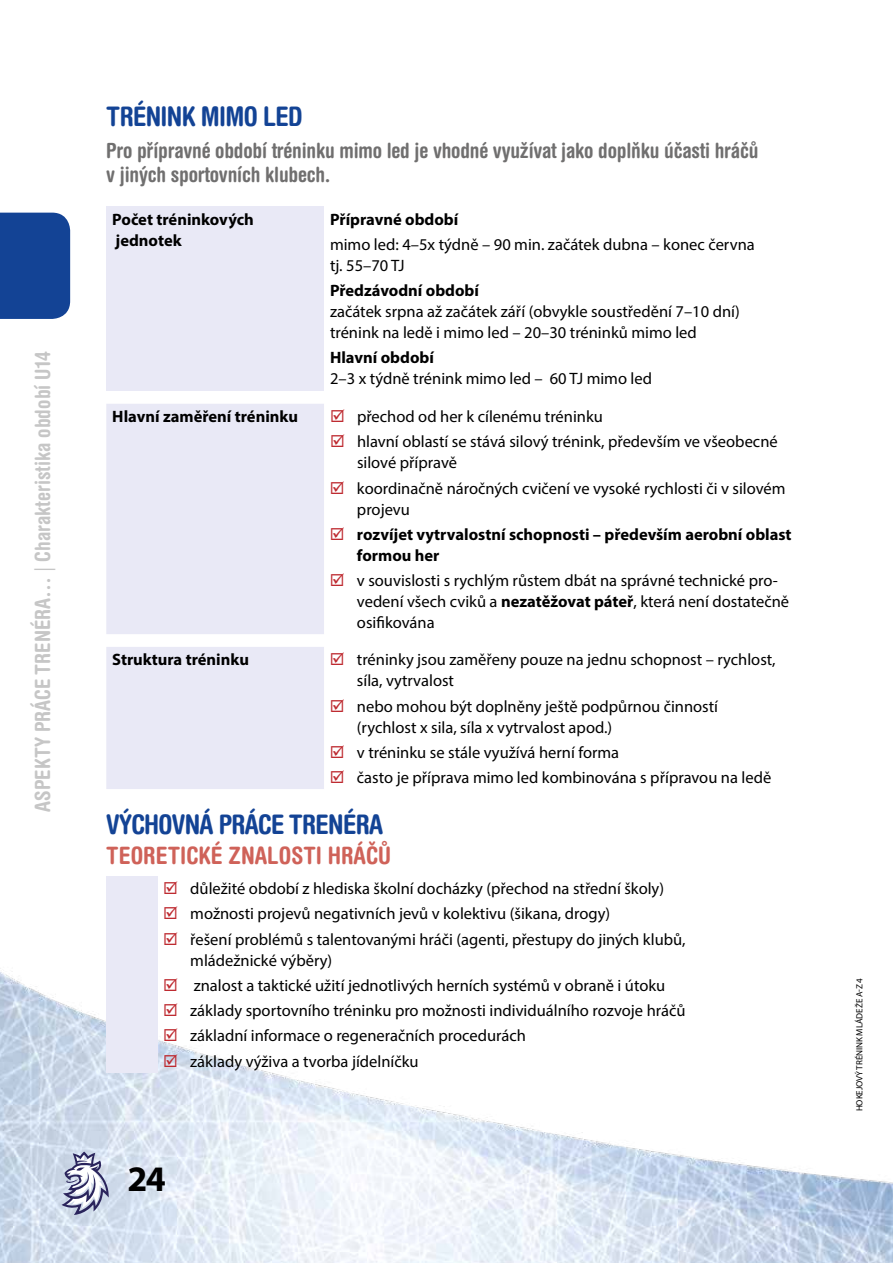
<style>
.page{position:relative;width:893px;height:1263px;background:#fff}
.page>*{position:absolute;margin:0;border:0;box-sizing:border-box;transform-origin:0 0}
.t1{font:700 36px "Myriad Pro";color:#000}
.t2{font:700 condensed 27px "Helvetica Rounded LT Pro";letter-spacing:-.025em;color:#134395}
.t3{font:700 condensed 24px "Helvetica Rounded LT Pro";color:#cf6259}
.t4{font:700 condensed 21px/24px "Helvetica Rounded LT Pro";letter-spacing:-.01em;color:#706f6f}
.t5{font:700 condensed 21px "Helvetica Rounded LT Pro";color:#c6c6c6}
.t6{font:16.5px/25.2px "Myriad Pro";color:#000}
.t7{font:700 16.5px/21px "Myriad Pro";color:#000}
.t8{font:9px "Myriad Pro";letter-spacing:-.005em;color:#000}
.s1{font-family:"Univers LT Std";font-weight:400}
.s2{font-weight:700}
</style>
<div class="page">
<img style="left:0;top:876px;width:893px;height:387px">
<svg style="left:62px;top:1151px;width:47px;height:64px"></svg>
<div style="left:106px;top:206px;width:218px;height:184px;background:#e9e9f6"></div>
<div style="left:106px;top:404px;width:218px;height:385px;background:#e9e9f6"></div>
<div style="left:106px;top:876px;width:51px;height:197px;background:#e9e9f6"></div>
<div style="left:0;top:213px;width:70px;height:106px;background:#134395"></div>
<svg style="left:165px;top:881px;width:13px;height:13px"></svg>
<svg style="left:165px;top:907px;width:13px;height:12px"></svg>
<svg style="left:165px;top:932px;width:13px;height:13px"></svg>
<svg style="left:165px;top:978px;width:13px;height:13px"></svg>
<svg style="left:165px;top:1003px;width:12px;height:13px"></svg>
<svg style="left:165px;top:1029px;width:12px;height:12px"></svg>
<svg style="left:165px;top:1054px;width:12px;height:13px"></svg>
<p class="t5" style="left:30px;top:812px;width:462px;rotate:-90deg">ASPEKTY PRÁCE TRENÉRA… <span class="s1">|</span> Charakteristika období U14</p>
<h2 class="t2" style="left:106px;top:100px;width:198px">TRÉNINK MIMO LED</h2>
<p class="t4" style="left:106px;top:138px;width:654px">Pro přípravné období tréninku mimo led je vhodné využívat jako doplňku účasti hráčů v jiných sportovních klubech.</p>
<p class="t7" style="left:112px;top:208px;width:143px">Počet tréninkových jednotek</p>
<p class="t7" style="left:330px;top:208px;width:130px">Přípravné období</p>
<p class="t6" style="left:330px;top:234px;width:426px;line-height:21px">mimo led: 4–5x týdně – 90 min. začátek dubna – konec června tj. 55–70 TJ</p>
<p class="t7" style="left:330px;top:279px;width:150px">Předzávodní období</p>
<p class="t6" style="left:330px;top:301px;width:411px;line-height:21px">začátek srpna až začátek září (obvykle soustředění 7–10 dní) trénink na ledě i mimo led – 20–30 tréninků mimo led</p>
<p class="t7" style="left:330px;top:347px;width:105px">Hlavní období</p>
<p class="t6" style="left:330px;top:366px;width:324px">2–3 x týdně trénink mimo led – 60 TJ mimo led</p>
<p class="t7" style="left:112px;top:405px;width:187px">Hlavní zaměření tréninku</p>
<p class="t6" style="left:357px;top:404px;width:422px">přechod od her k cílenému tréninku<br>hlavní oblastí se stává silový trénink, především ve všeobecné</p>
<p class="t6" style="left:357px;top:450px;width:430px">silové přípravě<br>koordinačně náročných cvičení ve vysoké rychlosti či v silovém</p>
<p class="t6" style="left:357px;top:496px;width:54px">projevu</p>
<p class="t7" style="left:357px;top:523px;width:436px">rozvíjet vytrvalostní schopnosti – především aerobní oblast formou her</p>
<p class="t6" style="left:357px;top:570px;width:434px;line-height:21px">v souvislosti s rychlým růstem dbát na správné technické pro&shy;vedení všech cviků a <span class="s2">nezatěžovat páteř</span>, která není dostatečně osifikována</p>
<p class="t7" style="left:112px;top:649px;width:138px">Struktura tréninku</p>
<p class="t6" style="left:357px;top:649px;width:420px;line-height:21px">tréninky jsou zaměřeny pouze na jednu schopnost – rychlost, síla, vytrvalost</p>
<p class="t6" style="left:357px;top:695px;width:363px;line-height:21px">nebo mohou být doplněny ještě podpůrnou činností (rychlost x sila, síla x vytrvalost apod.)</p>
<p class="t6" style="left:357px;top:739px;width:416px">v tréninku se stále využívá herní forma<br>často je příprava mimo led kombinována s přípravou na ledě</p>
<h2 class="t2" style="left:106px;top:808px;width:278px">VÝCHOVNÁ PRÁCE TRENÉRA</h2>
<h3 class="t3" style="left:106px;top:840px;width:286px">TEORETICKÉ ZNALOSTI HRÁČŮ</h3>
<p class="t6" style="left:190px;top:876px;width:497px">důležité období z hlediska školní docházky (přechod na střední školy) možnosti projevů negativních jevů v kolektivu (šikana, drogy)<br>řešení problémů s talentovanými hráči (agenti, přestupy do jiných klubů,</p>
<p class="t6" style="left:190px;top:947px;width:497px">mládežnické výběry)<br>znalost a taktické užití jednotlivých herních systémů v obraně i útoku základy sportovního tréninku pro možnosti individuálního rozvoje hráčů základní informace o regeneračních procedurách<br>základy výživa a tvorba jídelníčku</p>
<h1 class="t1" style="left:128px;top:1156px;width:40px">24</h1>
<p class="t8" style="left:854px;top:1111px;width:135px;rotate:-90deg">HOKEJOVÝ TRÉNINK MLÁDEŽE A-Z 4</p>
</div>
